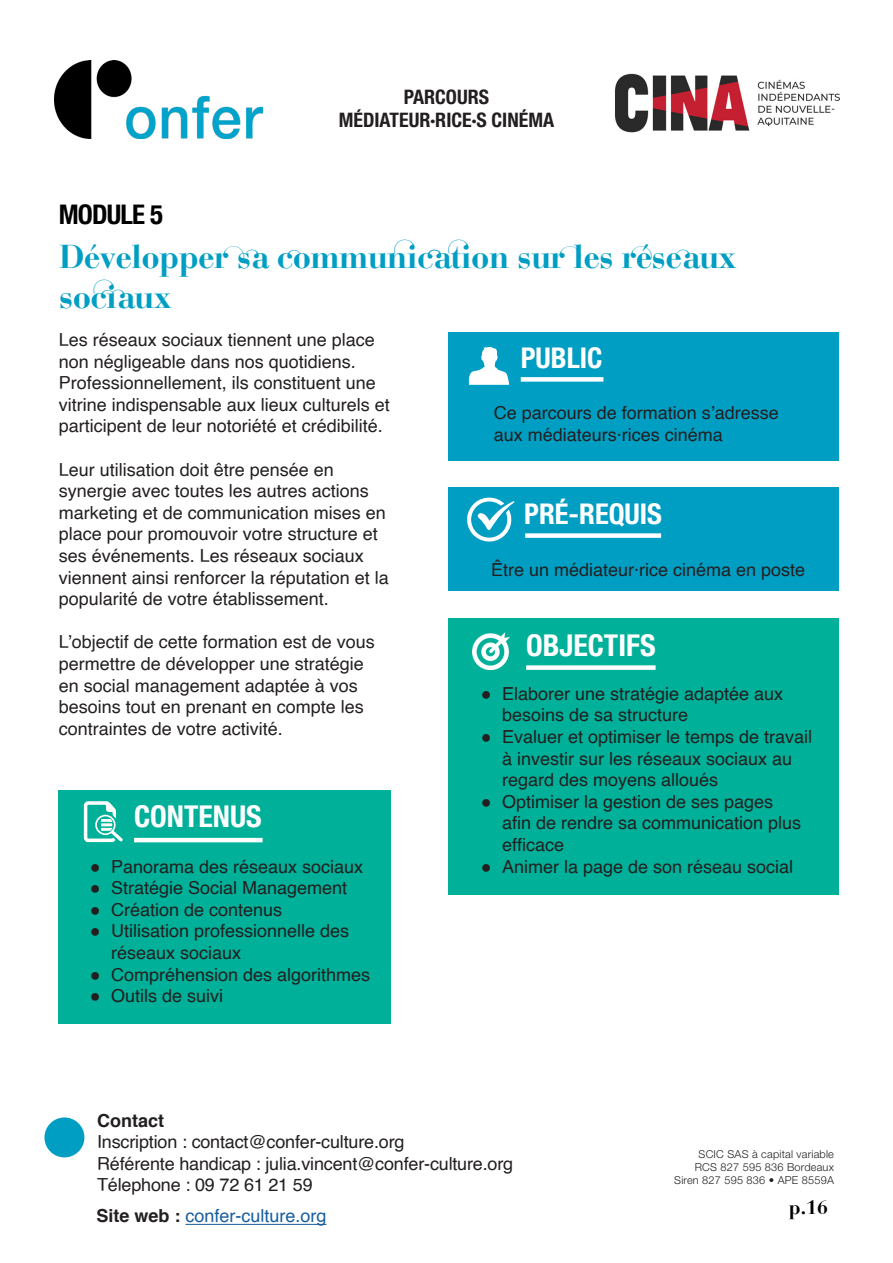
<style>
.page{position:relative;width:893px;height:1263px;background:#fff}
.page>*{position:absolute;margin:0;border:0;box-sizing:border-box;transform-origin:0 0}
.t1{font:700 33px/39.6px "CO";letter-spacing:-.02em;color:#009ec3}
.List_Paragraph{font:700 condensed 30px "Helvetica Neue LT";color:#fff}
.List_Paragraph-2{font:700 condensed 28.5px "Helvetica Neue LT";color:#fff}
.t2{font:700 condensed 27px "Helvetica Neue LT";letter-spacing:-.03em;color:#000}
.t3{font:700 condensed 19.95px/23.9px "Helvetica Neue LT";color:#231f20;text-align:center}
.t4{font:700 19.5px "CO";color:#000}
.Titre_2_sans_numéros{font:18px/21.6px "Helvetica";color:#231f20}
.t5{font:18px "Helvetica";color:#175d9e}
.t6{font:700 18px "Helvetica";color:#231f20}
.t7{font:300 10.95px/13px "Helvetica Neue LT";letter-spacing:.02em;color:#231f20;text-align:right}
.s1{font-weight:700;color:#231f20}
</style>
<div class="page">
<div style="left:44px;top:1117px;width:40px;height:40px;background:#009ec3;border-radius:50%"></div>
<hr style="left:185px;top:1224px;width:141px;height:1px;background:#175d9e">
<img style="left:615px;top:73px;width:225px;height:60px">
<img style="left:54px;top:60px;width:209px;height:78px">
<div style="left:59px;top:790px;width:332px;height:234px;background:#00b098"></div>
<hr style="left:134px;top:838px;width:129px;height:4px;background:#fff">
<svg style="left:83px;top:801px;width:40px;height:42px"></svg>
<div style="left:449px;top:332px;width:390px;height:129px;background:#009ec3"></div>
<svg style="left:468px;top:347px;width:41px;height:38px"></svg>
<div style="left:521px;top:377px;width:82px;height:5px;background:#fff"></div>
<div style="left:449px;top:487px;width:390px;height:104px;background:#009ec3"></div>
<div style="left:525px;top:533px;width:136px;height:5px;background:#fff"></div>
<svg style="left:467px;top:497px;width:48px;height:45px"></svg>
<div style="left:449px;top:618px;width:390px;height:276px;background:#00b098"></div>
<div style="left:526px;top:665px;width:130px;height:5px;background:#fff"></div>
<img style="left:473px;top:632px;width:37px;height:37px">
<p class="t2" style="left:59px;top:198px;width:106px">MODULE 5</p>
<p class="t3" style="left:339px;top:84px;width:217px">PARCOURS<br>MÉDIATEUR·RICE·S CINÉMA</p>
<p class="t1" style="left:59px;top:237px;width:680px">Développer sa communication sur les réseaux sociaux</p>
<p class="Titre_2_sans_numéros" style="left:59px;top:329px;width:333px">Les réseaux sociaux tiennent une place non négligeable dans nos quotidiens.<br>Professionnellement, ils constituent une vitrine indispensable aux lieux culturels et participent de leur notoriété et crédibilité.</p>
<p class="Titre_2_sans_numéros" style="left:59px;top:459px;width:332px">Leur utilisation doit être pensée en synergie avec toutes les autres actions marketing et de communication mises en place pour promouvoir votre structure et ses événements. Les réseaux sociaux viennent ainsi renforcer la réputation et la popularité de votre établissement.</p>
<p class="Titre_2_sans_numéros" style="left:59px;top:632px;width:318px">L’objectif de cette formation est de vous permettre de développer une stratégie en social management adaptée à vos besoins tout en prenant en compte les contraintes de votre activité.</p>
<p class="List_Paragraph" style="left:134px;top:798px;width:129px">CONTENUS</p>
<p class="Titre_2_sans_numéros" style="left:90px;top:856px;width:275px">● Panorama des réseaux sociaux</p>
<p class="Titre_2_sans_numéros" style="left:90px;top:877px;width:259px">● Stratégie Social Management</p>
<p class="Titre_2_sans_numéros" style="left:90px;top:899px;width:194px">● Création de contenus</p>
<p class="Titre_2_sans_numéros" style="left:111px;top:921px;width:240px;text-indent:-21px">● Utilisation professionnelle des réseaux sociaux</p>
<p class="Titre_2_sans_numéros" style="left:90px;top:964px;width:282px">● Compréhension des algorithmes</p>
<p class="Titre_2_sans_numéros" style="left:90px;top:985px;width:135px">● Outils de suivi</p>
<p class="List_Paragraph-2" style="left:521px;top:341px;width:83px">PUBLIC</p>
<p class="Titre_2_sans_numéros" style="left:494px;top:402px;width:287px;line-height:22.5px">Ce parcours de formation s’adresse aux médiateurs·rices cinéma</p>
<p class="List_Paragraph-2" style="left:524px;top:497px;width:139px">PRÉ-REQUIS</p>
<p class="Titre_2_sans_numéros" style="left:491px;top:559px;width:316px">Être un médiateur·rice cinéma en poste</p>
<p class="List_Paragraph" style="left:526px;top:627px;width:131px">OBJECTIFS</p>
<p class="Titre_2_sans_numéros" style="left:502px;top:683px;width:283px;text-indent:-21px">● Elaborer une stratégie adaptée aux besoins de sa structure</p>
<p class="Titre_2_sans_numéros" style="left:502px;top:726px;width:312px;text-indent:-21px">● Evaluer et optimiser le temps de travail à investir sur les réseaux sociaux au regard des moyens alloués</p>
<p class="Titre_2_sans_numéros" style="left:502px;top:791px;width:301px;text-indent:-21px">● Optimiser la gestion de ses pages afin de rendre sa communication plus efficace</p>
<p class="Titre_2_sans_numéros" style="left:481px;top:856px;width:314px">● Animer la page de son réseau social</p>
<p class="t6" style="left:97px;top:1106px;width:68px">Contact</p>
<p class="Titre_2_sans_numéros" style="left:97px;top:1132px;width:418px">Inscription : contact@confer-culture.org<br>Référente handicap : julia.vincent@confer-culture.org<br>Télephone : 09 72 61 21 59</p>
<p class="t5" style="left:96px;top:1202px;width:232px"><span class="s1">Site web :</span> confer-culture.org</p>
<p class="t7" style="left:674px;top:1147px;width:161px">SCIC SAS à capital variable<br>RCS 827 595 836 Bordeaux<br>Siren 827 595 836 • APE 8559A</p>
<p class="t4" style="left:789px;top:1196px;width:41px">p.16</p>
</div>
